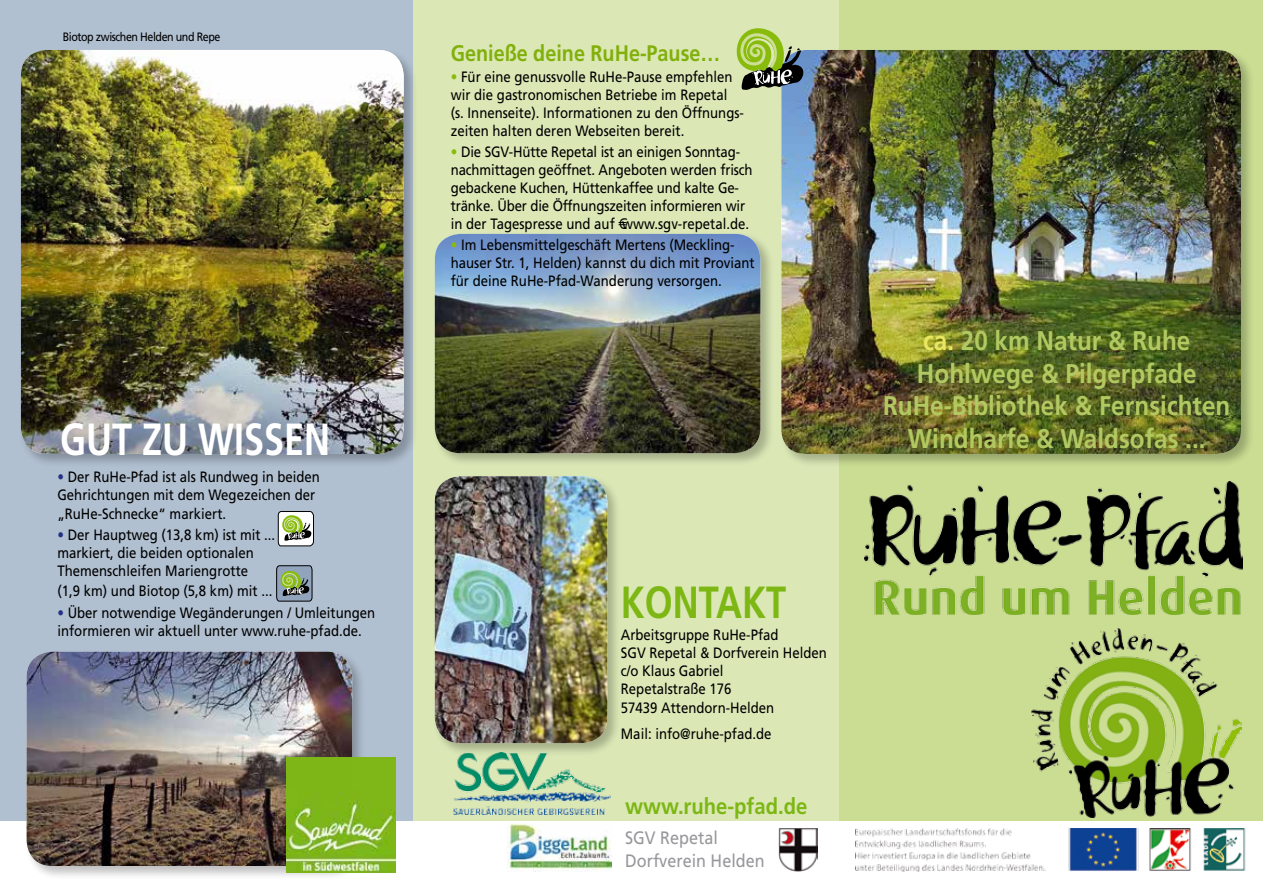
<style>
.page{position:relative;width:1263px;height:893px;background:#fff}
.page>*{position:absolute;margin:0;border:0;box-sizing:border-box;transform-origin:0 0}
.t1{font:700 45px "Frutiger";color:#fff;scale:.8 1}
.t2{font:700 45px "Frutiger";color:#7db713;scale:.8 1}
.t3{font:700 27px/33px "Frutiger";color:#b2c962;text-align:center;scale:.9 1}
.t4{font:700 22.5px "Frutiger";color:#82b00b;scale:.88 1}
.t5{font:700 22.5px "Frutiger";color:#7db713;scale:.9 1}
.t6{font:18px/22.5px "Frutiger";color:#98989c;scale:.9 1}
.t7{font:15px/18px "Frutiger";color:#000;scale:.88 1}
.t8{font:12.15px "Frutiger";letter-spacing:-.04em;color:#000;scale:.88 1}
.s1{color:#243285}
.s2{color:#88bb0b}
.s3{color:#e9e662}
</style>
<div class="page">
<div style="left:0;top:0;width:415px;height:821px;background:#b1c0d1"></div>
<div style="left:838px;top:0;width:425px;height:821px;background:#cadd92"></div>
<div style="left:413px;top:0;width:425px;height:821px;background:#dbe8b6"></div>
<div style="left:779px;top:48px;width:476px;height:420px;background:#000;opacity:.25"></div>
<img style="left:781px;top:50px;width:460px;height:404px">
<div style="left:19px;top:48px;width:399px;height:420px;background:#000;opacity:.25"></div>
<img style="left:21px;top:50px;width:383px;height:404px">
<img style="left:865px;top:481px;width:378px;height:134px">
<img style="left:855px;top:828px;width:391px;height:43px">
<img style="left:453px;top:757px;width:157px;height:57px">
<img style="left:779px;top:828px;width:38px;height:44px">
<img style="left:1031px;top:629px;width:211px;height:188px">
<div style="left:433px;top:232px;width:341px;height:236px;background:#000;opacity:.25"></div>
<img style="left:435px;top:234px;width:325px;height:219px">
<div style="left:24px;top:649px;width:342px;height:231px;background:#000;opacity:.25"></div>
<img style="left:27px;top:652px;width:325px;height:214px">
<div style="left:433px;top:474px;width:189px;height:283px;background:#000;opacity:.25"></div>
<img style="left:435px;top:476px;width:172px;height:267px">
<img style="left:286px;top:758px;width:110px;height:114px">
<svg style="left:737px;top:28px;width:72px;height:62px"></svg>
<svg style="left:276px;top:565px;width:36px;height:36px"></svg>
<svg style="left:278px;top:511px;width:36px;height:35px"></svg>
<img style="left:508px;top:823px;width:104px;height:49px">
<p class="t8" style="left:63px;top:30px;width:181px">Biotop zwischen Helden und Repe</p>
<h1 class="t1" style="left:60px;top:413px;width:332px">Gut zu wissen</h1>
<p class="t7" style="left:57px;top:467px;width:300px"><span class="s1">•</span> Der RuHe-Pfad ist als Rundweg in beiden<br>Gehrichtungen mit dem Wegezeichen der</p>
<p class="t7" style="left:57px;top:505px;width:193px">„RuHe-Schnecke“ markiert.</p>
<p class="t7" style="left:57px;top:526px;width:249px"><span class="s1">•</span> Der Hauptweg (13,8 km) ist mit ... markiert, die beiden optionalen<br>Themenschleifen Mariengrotte</p>
<p class="t7" style="left:57px;top:581px;width:246px">(1,9 km) und Biotop (5,8 km) mit ...</p>
<p class="t7" style="left:57px;top:604px;width:363px"><span class="s1">•</span> Über notwendige Wegänderungen / Umleitungen informieren wir aktuell unter www.ruhe-pfad.de.</p>
<h3 class="t4" style="left:451px;top:40px;width:308px">Genieße deine RuHe-Pause…</h3>
<p class="t7" style="left:451px;top:68px;width:335px"><span class="s2">•</span> Für eine genussvolle RuHe-Pause empfehlen wir die gastronomischen Betriebe im Repetal (s. Innenseite). Informationen zu den Öffnungs&shy;zeiten halten deren Webseiten bereit.</p>
<p class="t7" style="left:451px;top:143px;width:345px"><span class="s2">•</span> Die SGV-Hütte Repetal ist an einigen Sonntag&shy;nachmittagen geöffnet. Angeboten werden frisch gebackene Kuchen, Hüttenkaffee und kalte Ge&shy;tränke. Über die Öffnungszeiten informieren wir in der Tagespresse und auf €www.sgv-repetal.de.</p>
<p class="t7" style="left:451px;top:236px;width:347px"><span class="s2">•</span> Im Lebensmittelgeschäft Mertens (Meckling&shy;hauser Str. 1, Helden) kannst du dich mit Proviant für deine RuHe-Pfad-Wanderung versorgen.</p>
<h1 class="t2" style="left:621px;top:575px;width:208px">Kontakt</h1>
<p class="t7" style="left:621px;top:626px;width:236px">Arbeitsgruppe RuHe-Pfad<br>SGV Repetal &amp; Dorfverein Helden c/o Klaus Gabriel<br>Repetalstraße 176</p>
<p class="t7" style="left:621px;top:695px;width:176px;line-height:25.5px">57439 Attendorn-Helden<br>Mail: info@ruhe-pfad.de</p>
<h3 class="t5" style="left:625px;top:793px;width:204px">www.ruhe-pfad.de</h3>
<p class="t6" style="left:625px;top:827px;width:157px">SGV Repetal<br>Dorfverein Helden</p>
<h2 class="t3" style="left:883px;top:323px;width:388px"><span class="s3">ca.</span> 20 km Natur &amp; Ruhe<br>Hohlwege &amp; Pilgerpfade<br>RuHe-Bibliothek &amp; Fernsichten<br>Windharfe &amp; Waldsofas ...</h2>
</div>
